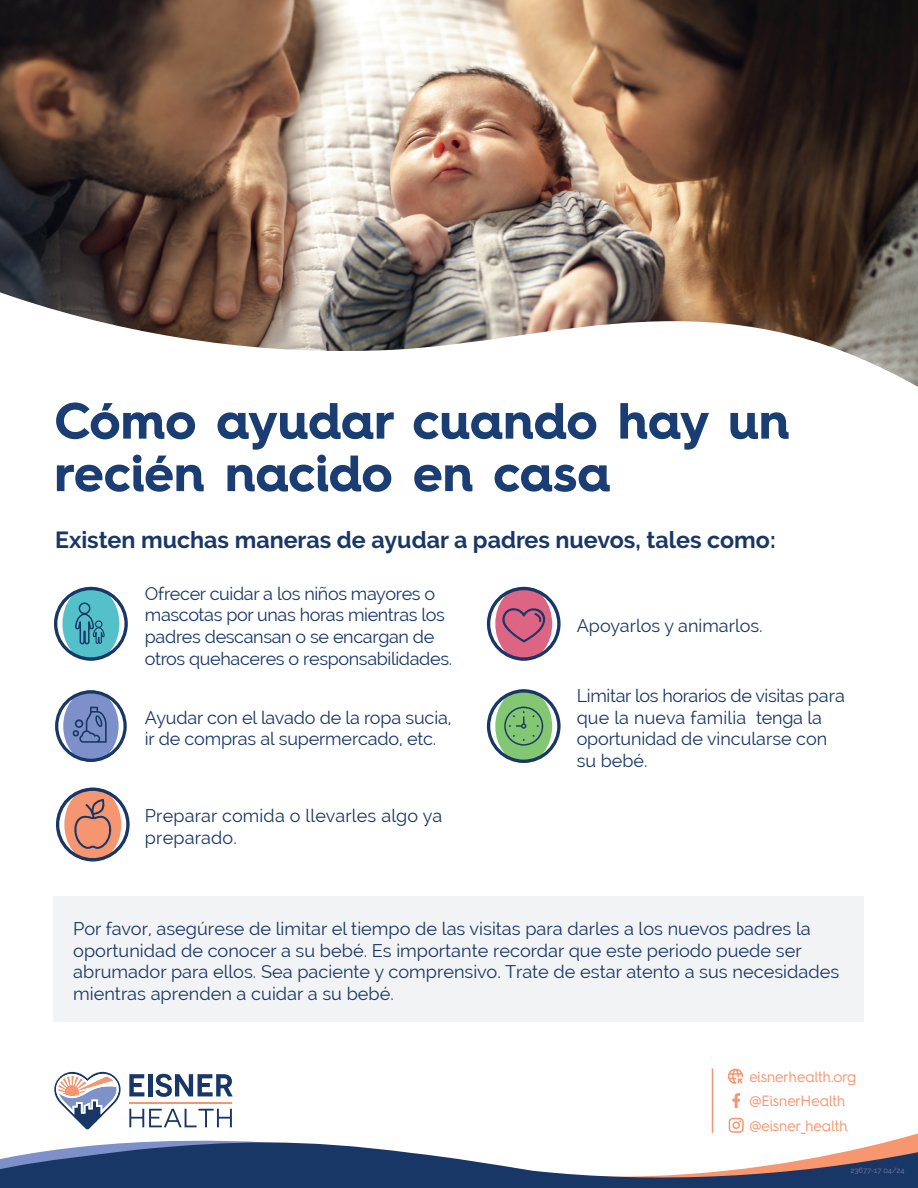
<style>
.page{position:relative;width:918px;height:1188px;background:#fff}
.page>*{position:absolute;margin:0;border:0;box-sizing:border-box;transform-origin:0 0}
.t1{font:700 51px/52.5px "Hurme Geometric Sans 4";letter-spacing:-.005em;color:#1a3d73}
.t2{font:700 23.25px "Raleway";color:#193766}
.t3{font:18px/21.6px "Raleway";color:#193766}
.t4{font:18px/21.6px "Raleway";letter-spacing:-.02em;color:#193766}
.t5{font:15px "Hurme Geometric Sans 4";color:#f69571}
.t6{font:7.5px "Raleway";color:#7d7e9d}
</style>
<div class="page">
<img style="left:0;top:0;width:918px;height:287px">
<svg style="left:0;top:287px;width:918px;height:100px"></svg>
<svg style="left:56px;top:788px;width:74px;height:73px"></svg>
<svg style="left:487px;top:587px;width:74px;height:74px"></svg>
<svg style="left:54px;top:587px;width:74px;height:74px"></svg>
<svg style="left:487px;top:689px;width:74px;height:74px"></svg>
<svg style="left:55px;top:690px;width:72px;height:72px"></svg>
<svg style="left:732px;top:1093px;width:8px;height:15px"></svg>
<svg style="left:728px;top:1069px;width:15px;height:15px"></svg>
<hr style="left:712px;top:1068px;width:1px;height:65px;background:#f69571">
<svg style="left:711px;top:1118px;width:207px;height:21px"></svg>
<svg style="left:54px;top:1072px;width:179px;height:58px"></svg>
<svg style="left:0;top:1139px;width:918px;height:49px;fill:#193766"></svg>
<div style="left:53px;top:896px;width:811px;height:126px;background:#f2f3f4"></div>
<h1 class="t1" style="left:54px;top:394px;width:737px">Cómo ayudar cuando hay un recién nacido en casa</h1>
<p class="t2" style="left:55px;top:526px;width:722px">Existen muchas maneras de ayudar a padres nuevos, tales como:</p>
<p class="t4" style="left:145px;top:583px;width:309px">Ofrecer cuidar a los niños mayores o mascotas por unas horas mientras los padres descansan o se encargan de otros quehaceres o responsabilidades.</p>
<p class="t3" style="left:145px;top:707px;width:308px">Ayudar con el lavado de la ropa sucia, ir de compras al supermercado, etc.</p>
<p class="t3" style="left:145px;top:805px;width:299px">Preparar comida o llevarles algo ya preparado.</p>
<p class="t3" style="left:577px;top:615px;width:187px">Apoyarlos y animarlos.</p>
<p class="t3" style="left:577px;top:685px;width:270px">Limitar los horarios de visitas para que la nueva familia tenga la oportunidad de vincularse con su bebé.</p>
<p class="t3" style="left:73px;top:918px;width:767px">Por favor, asegúrese de limitar el tiempo de las visitas para darles a los nuevos padres la oportunidad de conocer a su bebé. Es importante recordar que este periodo puede ser abrumador para ellos. Sea paciente y comprensivo. Trate de estar atento a sus necesidades mientras aprenden a cuidar a su bebé.</p>
<p class="t5" style="left:749px;top:1066px;width:108px">eisnerhealth.org</p>
<p class="t5" style="left:749px;top:1091px;width:97px">@EisnerHealth</p>
<p class="t5" style="left:749px;top:1115px;width:100px">@eisner_health</p>
<p class="t6" style="left:851px;top:1166px;width:55px">23677-17 04/24</p>
</div>
